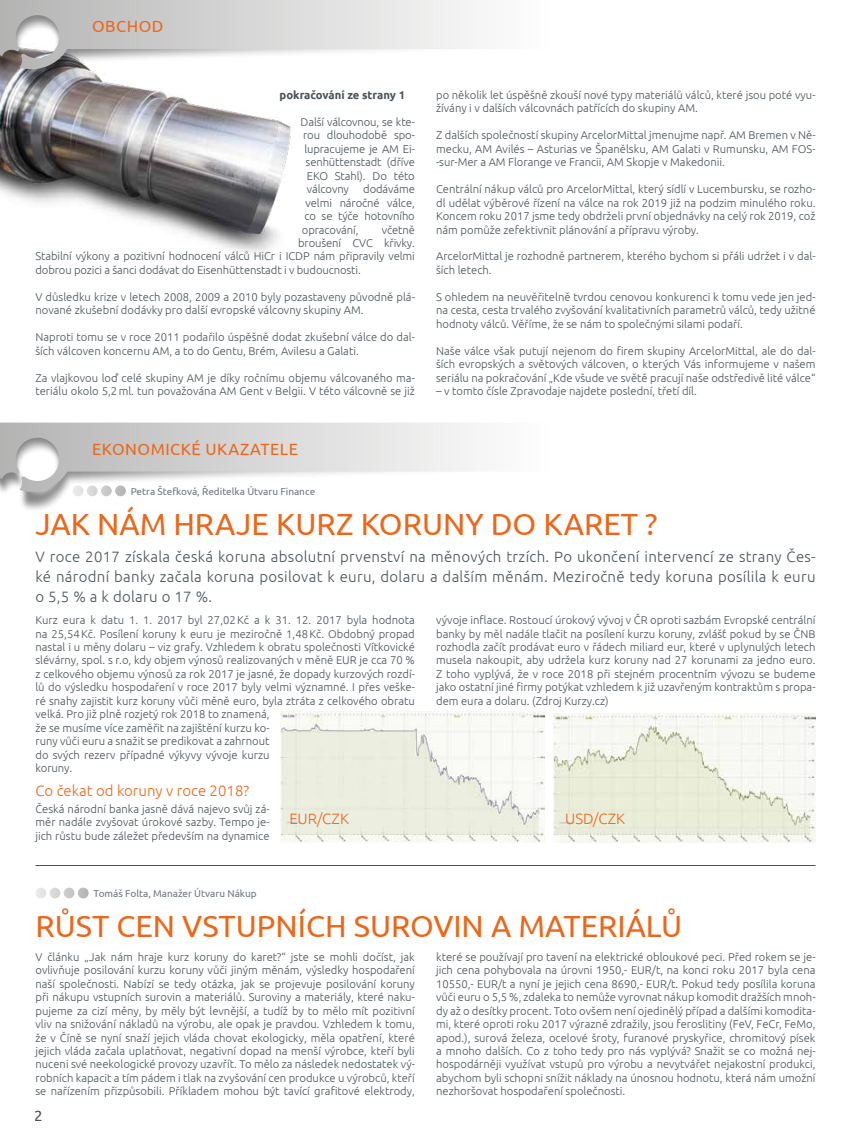
<style>
.page{position:relative;width:851px;height:1134px;background:#fff}
.page>*{position:absolute;margin:0;border:0;box-sizing:border-box;transform-origin:0 0}
.t1{font:30.62px "Ubuntu";color:#ec671a}
.t2{font:16.25px "Ubuntu";letter-spacing:.03em;color:#ec671a}
.t3{font:300 15px/20px "Ubuntu";letter-spacing:.02em;color:#485358;text-align:justify}
.t4{font:300 15px "Ubuntu";color:#ec671a}
.t5{font:15px "Ubuntu";color:#485358}
.t6{font:300 11.25px/13.5px "Ubuntu";color:#485358;text-align:justify}
.t7{font:700 11.25px "Ubuntu";color:#485358}
.t8{font:10px "Ubuntu";color:#6d787e}
</style>
<div class="page">
<img style="left:0;top:94px;width:292px;height:159px">
<img style="left:0;top:69px;width:169px;height:25px">
<svg style="left:0;top:0;width:473px;height:69px"></svg>
<hr style="left:35px;top:865px;width:780px;height:1px;background:#485358">
<img style="left:21px;top:496px;width:101px;height:14px">
<svg style="left:0;top:423px;width:473px;height:73px"></svg>
<svg style="left:36px;top:888px;width:53px;height:10px"></svg>
<img style="left:280px;top:712px;width:264px;height:130px">
<img style="left:553px;top:713px;width:262px;height:129px">
<h2 class="t2" style="left:92px;top:16px;width:73px">OBCHOD</h2>
<p class="t7" style="left:279px;top:88px;width:127px">pokračování ze strany 1</p>
<p class="t6" style="left:300px;top:115px;width:116px">Další válcovnou, se kte-</p>
<p class="t6" style="left:303px;top:128px;width:113px">rou dlouhodobě spo-</p>
<p class="t6" style="left:304px;top:142px;width:112px">lupracujeme je AM Ei-</p>
<p class="t6" style="left:305px;top:155px;width:111px">senhüttenstadt (dříve</p>
<p class="t6" style="left:307px;top:169px;width:109px">EKO Stahl). Do této</p>
<p class="t6" style="left:307px;top:182px;width:43px">válcovny</p>
<p class="t6" style="left:363px;top:182px;width:53px">dodáváme</p>
<p class="t6" style="left:305px;top:196px;width:111px">velmi náročné válce,</p>
<p class="t6" style="left:304px;top:209px;width:112px">co se týče hotovního</p>
<p class="t6" style="left:302px;top:222px;width:58px">opracování,</p>
<p class="t6" style="left:381px;top:222px;width:35px">včetně</p>
<p class="t6" style="left:298px;top:236px;width:118px">broušení CVC křivky.</p>
<p class="t6" style="left:35px;top:249px;width:381px">Stabilní výkony a pozitivní hodnocení válců HiCr i ICDP nám připravily velmi</p>
<p class="t6" style="left:35px;top:263px;width:327px">dobrou pozici a šanci dodávat do Eisenhüttenstadt i v budoucnosti.</p>
<p class="t6" style="left:35px;top:290px;width:381px">V důsledku krize v letech 2008, 2009 a 2010 byly pozastaveny původně plá&shy;nované zkušební dodávky pro další evropské válcovny skupiny AM.</p>
<p class="t6" style="left:35px;top:330px;width:381px">Naproti tomu se v roce 2011 podařilo úspěšně dodat zkušební válce do dal&shy;ších válcoven koncernu AM, a to do Gentu, Brém, Avilesu a Galati.</p>
<p class="t6" style="left:35px;top:371px;width:381px">Za vlajkovou loď celé skupiny AM je díky ročnímu objemu válcovaného ma&shy;teriálu okolo 5,2ml. tun považována AM Gent v Belgii. V této válcovně se již</p>
<h2 class="t2" style="left:92px;top:439px;width:207px">EKONOMICKÉ UKAZATELE</h2>
<p class="t8" style="left:131px;top:485px;width:186px">Petra Štefková, Ředitelka Útvaru Finance</p>
<p class="t6" style="left:436px;top:88px;width:381px">po několik let úspěšně zkouší nové typy materiálů válců, které jsou poté vyu&shy;žívány i v dalších válcovnách patřících do skupiny AM.</p>
<p class="t6" style="left:436px;top:128px;width:381px">Z dalších společností skupiny ArcelorMittal jmenujme např. AM Bremen v Ně&shy;mecku, AM Avilés – Asturias ve Španělsku, AM Galati v Rumunsku, AM FOS--sur-Mer a AM Florange ve Francii, AM Skopje v Makedonii.</p>
<p class="t6" style="left:436px;top:182px;width:381px">Centrální nákup válců pro ArcelorMittal, který sídlí v Lucembursku, se rozho&shy;dl udělat výběrové řízení na válce na rok 2019 již na podzim minulého roku.<br>Koncem roku 2017 jsme tedy obdrželi první objednávky na celý rok 2019, což nám pomůže zefektivnit plánování a přípravu výroby.</p>
<p class="t6" style="left:436px;top:249px;width:381px">ArcelorMittal je rozhodně partnerem, kterého bychom si přáli udržet i v dal&shy;ších letech.</p>
<p class="t6" style="left:436px;top:290px;width:381px">S ohledem na neuvěřitelně tvrdou cenovou konkurenci k tomu vede jen jed&shy;na cesta, cesta trvalého zvyšování kvalitativních parametrů válců, tedy užitné hodnoty válců. Věříme, že se nám to společnými silami podaří.</p>
<p class="t6" style="left:436px;top:344px;width:381px">Naše válce však putují nejenom do firem skupiny ArcelorMittal, ale do dal&shy;ších evropských a světových válcoven, o kterých Vás informujeme v našem seriálu na pokračování „Kde všude ve světě pracují naše odstředivě lité válce“</p>
<p class="t6" style="left:436px;top:384px;width:262px">– v tomto čísle Zpravodaje najdete poslední, třetí díl.</p>
<h1 class="t1" style="left:35px;top:505px;width:623px">JAK NÁM HRAJE KURZ KORUNY DO KARET ?</h1>
<p class="t3" style="left:35px;top:546px;width:781px">V roce 2017 získala česká koruna absolutní prvenství na měnových trzích. Po ukončení intervencí ze strany Čes&shy;ké národní banky začala koruna posilovat k euru, dolaru a dalším měnám. Meziročně tedy koruna posílila k euru o 5,5 % a k dolaru o 17 %.</p>
<p class="t6" style="left:436px;top:613px;width:381px">vývoje inflace. Rostoucí úrokový vývoj v ČR oproti sazbám Evropské centrální banky by měl nadále tlačit na posílení kurzu koruny, zvlášť pokud by se ČNB rozhodla začít prodávat euro v řádech miliard eur, které v uplynulých letech musela nakoupit, aby udržela kurz koruny nad 27 korunami za jedno euro.<br>Z toho vyplývá, že v roce 2018 při stejném procentním vývozu se budeme jako ostatní jiné firmy potýkat vzhledem k již uzavřeným kontraktům s propa&shy;dem eura a dolaru. (Zdroj Kurzy.cz)</p>
<p class="t6" style="left:35px;top:613px;width:381px;text-align:left">Kurz eura k datu 1. 1. 2017 byl 27,02Kč a k 31. 12. 2017 byla hodnota na 25,54Kč. Posílení koruny k euru je meziročně 1,48Kč. Obdobný propad nastal i u měny dolaru – viz grafy. Vzhledem k obratu společnosti Vítkovické slévárny, spol. s r.o, kdy objem výnosů realizovaných v měně EUR je cca 70 % z celkového objemu výnosů za rok 2017 je jasné, že dopady kurzových rozdí&shy;lů do výsledku hospodaření v roce 2017 byly velmi významné. I přes veške&shy;ré snahy zajistit kurz koruny vůči měně euro, byla ztráta z celkového obratu velká. Pro již plně rozjetý rok 2018 to znamená,<br>že se musíme více zaměřit na zajištění kurzu ko-<br>runy vůči euru a snažit se predikovat a zahrnout<br>do svých rezerv případné výkyvy vývoje kurzu<br>koruny.</p>
<h3 class="t4" style="left:35px;top:781px;width:215px">Co čekat od koruny v roce 2018?</h3>
<p class="t6" style="left:35px;top:801px;width:235px">Česká národní banka jasně dává najevo svůj zá&shy;měr nadále zvyšovat úrokové sazby. Tempo je&shy;jich růstu bude záležet především na dynamice</p>
<h3 class="t4" style="left:289px;top:810px;width:61px">EUR/CZK</h3>
<h3 class="t4" style="left:565px;top:810px;width:61px">USD/CZK</h3>
<p class="t8" style="left:94px;top:887px;width:165px">Tomáš Folta, Manažer Útvaru Nákup</p>
<h1 class="t1" style="left:35px;top:907px;width:648px">RŮST CEN VSTUPNÍCH SUROVIN A MATERIÁLŮ</h1>
<p class="t6" style="left:35px;top:950px;width:381px">V článku „Jak nám hraje kurz koruny do karet?“ jste se mohli dočíst, jak ovlivňuje posilování kurzu koruny vůči jiným měnám, výsledky hospodaření naší společnosti. Nabízí se tedy otázka, jak se projevuje posilování koruny při nákupu vstupních surovin a materiálů. Suroviny a materiály, které naku&shy;pujeme za cizí měny, by měly být levnější, a tudíž by to mělo mít pozitivní vliv na snižování nákladů na výrobu, ale opak je pravdou. Vzhledem k tomu, že v Číně se nyní snaží jejich vláda chovat ekologicky, měla opatření, které jejich vláda začala uplatňovat, negativní dopad na menší výrobce, kteří byli nuceni své neekologické provozy uzavřít. To mělo za následek nedostatek vý&shy;robních kapacit a tím pádem i tlak na zvyšování cen produkce u výrobců, kteří se nařízením přizpůsobili. Příkladem mohou být tavící grafitové elektrody,</p>
<p class="t6" style="left:436px;top:950px;width:381px">které se používají pro tavení na elektrické obloukové peci. Před rokem se je&shy;jich cena pohybovala na úrovni 1950,- EUR/t, na konci roku 2017 byla cena 10550,- EUR/t a nyní je jejich cena 8690,- EUR/t. Pokud tedy posílila koruna vůči euru o 5,5 %, zdaleka to nemůže vyrovnat nákup komodit dražších mnoh&shy;dy až o desítky procent. Toto ovšem není ojedinělý případ a dalšími komodita&shy;mi, které oproti roku 2017 výrazně zdražily, jsou feroslitiny (FeV, FeCr, FeMo, apod.), surová železa, ocelové šroty, furanové pryskyřice, chromitový písek a mnoho dalších. Co z toho tedy pro nás vyplývá? Snažit se co možná nej&shy;hospodárněji využívat vstupů pro výrobu a nevytvářet nejakostní produkci, abychom byli schopni snížit náklady na únosnou hodnotu, která nám umožní nezhoršovat hospodaření společnosti.</p>
<h3 class="t5" style="left:35px;top:1106px;width:10px">2</h3>
</div>
